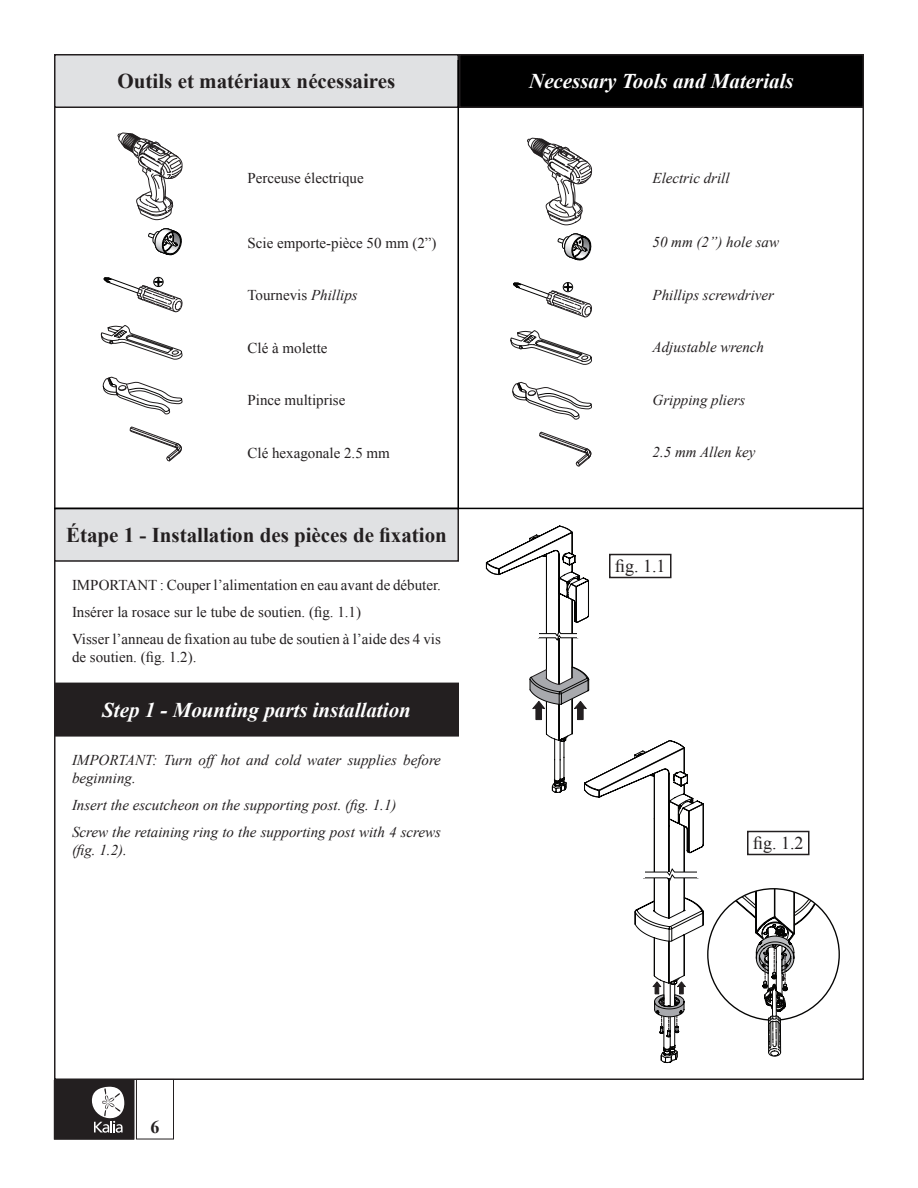
<style>
.page{position:relative;width:918px;height:1188px;background:#fff}
.page>*{position:absolute;margin:0;border:0;box-sizing:border-box;transform-origin:0 0}
.Titre_Fr_Blk{font:700 21px "Times New Roman";color:#231f20}
.Titre_En_Wht{font:italic 700 21px "Times New Roman";color:#fff}
.Par_Text_retrait_125{font:18px "Times New Roman";color:#231f20}
.t1{font:700 18px "Times New Roman";color:#231f20}
.Par_Text_FR{font:15px/18px "Times New Roman";color:#231f20}
.Par_Text_ENG{font:italic 15px/18px "Times New Roman";color:#231f20}
.s1{font-style:italic}
</style>
<div class="page">
<div style="left:54px;top:1080px;width:80px;height:59px;background:#231f20"></div>
<svg style="left:92px;top:1086px;width:33px;height:47px"></svg>
<div style="left:136px;top:1079px;width:38px;height:60px;border:1px solid #231f20"></div>
<svg style="left:731px;top:855px;width:88px;height:224px"></svg>
<svg style="left:486px;top:526px;width:218px;height:537px"></svg>
<div style="left:55px;top:683px;width:403px;height:53px;background:#231f20"></div>
<div style="left:54px;top:683px;width:405px;height:54px;border:2px solid #231f20"></div>
<div style="left:55px;top:508px;width:403px;height:53px;background:#e0e1e3"></div>
<div style="left:54px;top:508px;width:405px;height:54px;border:2px solid #231f20"></div>
<div style="left:55px;top:55px;width:403px;height:52px;background:#e0e1e3"></div>
<div style="left:54px;top:54px;width:405px;height:54px;border:2px solid #231f20"></div>
<div style="left:460px;top:55px;width:403px;height:52px;background:#000"></div>
<div style="left:459px;top:54px;width:405px;height:54px;border:2px solid #231f20"></div>
<div style="left:610px;top:555px;width:61px;height:23px;background:#fff"></div>
<div style="left:609px;top:554px;width:63px;height:24px;border:2px solid #231f20"></div>
<div style="left:747px;top:831px;width:63px;height:24px;border:2px solid #231f20"></div>
<hr style="left:54px;top:508px;width:809px;height:1px;background:#000">
<svg style="left:103px;top:277px;width:80px;height:35px"></svg>
<svg style="left:101px;top:325px;width:82px;height:90px"></svg>
<svg style="left:117px;top:133px;width:66px;height:123px"></svg>
<svg style="left:129px;top:426px;width:53px;height:35px"></svg>
<svg style="left:513px;top:282px;width:79px;height:36px"></svg>
<svg style="left:510px;top:330px;width:82px;height:90px"></svg>
<svg style="left:527px;top:138px;width:65px;height:123px"></svg>
<svg style="left:539px;top:431px;width:53px;height:36px"></svg>
<hr style="left:458px;top:60px;width:1px;height:449px;background:#000">
<p class="Titre_Fr_Blk" style="left:118px;top:67px;width:279px">Outils et matériaux nécessaires</p>
<p class="Titre_En_Wht" style="left:529px;top:66px;width:266px">Necessary Tools and Materials</p>
<p class="Par_Text_FR" style="left:248px;top:169px;width:118px">Perceuse électrique</p>
<p class="Par_Text_FR" style="left:248px;top:234px;width:191px">Scie emporte-pièce 50 mm (2”)</p>
<p class="Par_Text_FR" style="left:248px;top:286px;width:112px">Tournevis <span class="s1">Phillips</span></p>
<p class="Par_Text_FR" style="left:248px;top:339px;width:81px">Clé à molette</p>
<p class="Par_Text_FR" style="left:248px;top:391px;width:99px">Pince multiprise</p>
<p class="Par_Text_FR" style="left:248px;top:444px;width:144px">Clé hexagonale 2.5 mm</p>
<p class="Titre_Fr_Blk" style="left:66px;top:520px;width:382px">Étape 1 - Installation des pièces de fixation</p>
<p class="Par_Text_FR" style="left:72px;top:576px;width:370px">IMPORTANT : Couper l’alimentation en eau avant de débuter.</p>
<p class="Par_Text_FR" style="left:72px;top:603px;width:291px">Insérer la rosace sur le tube de soutien. (fig. 1.1)</p>
<p class="Par_Text_FR" style="left:72px;top:630px;width:371px">Visser l’anneau de fixation au tube de soutien à l’aide des 4 vis de soutien. (fig. 1.2).</p>
<p class="Titre_En_Wht" style="left:102px;top:695px;width:310px">Step 1 - Mounting parts installation</p>
<p class="Par_Text_ENG" style="left:72px;top:751px;width:370px">IMPORTANT: Turn off hot and cold water supplies before beginning.</p>
<p class="Par_Text_ENG" style="left:72px;top:796px;width:326px">Insert the escutcheon on the supporting post. (fig. 1.1)</p>
<p class="Par_Text_ENG" style="left:72px;top:823px;width:371px">Screw the retaining ring to the supporting post with 4 screws (fig. 1.2).</p>
<p class="t1" style="left:150px;top:1115px;width:10px">6</p>
<p class="Par_Text_ENG" style="left:653px;top:169px;width:79px">Electric drill</p>
<p class="Par_Text_ENG" style="left:653px;top:233px;width:128px">50 mm (2”) hole saw</p>
<p class="Par_Text_ENG" style="left:653px;top:286px;width:123px">Phillips screwdriver</p>
<p class="Par_Text_ENG" style="left:653px;top:338px;width:113px">Adjustable wrench</p>
<p class="Par_Text_ENG" style="left:653px;top:391px;width:94px">Gripping pliers</p>
<p class="Par_Text_ENG" style="left:653px;top:443px;width:105px">2.5 mm Allen key</p>
<p class="Par_Text_retrait_125" style="left:615px;top:554px;width:52px">fig. 1.1</p>
<p class="Par_Text_retrait_125" style="left:753px;top:831px;width:52px">fig. 1.2</p>
</div>
